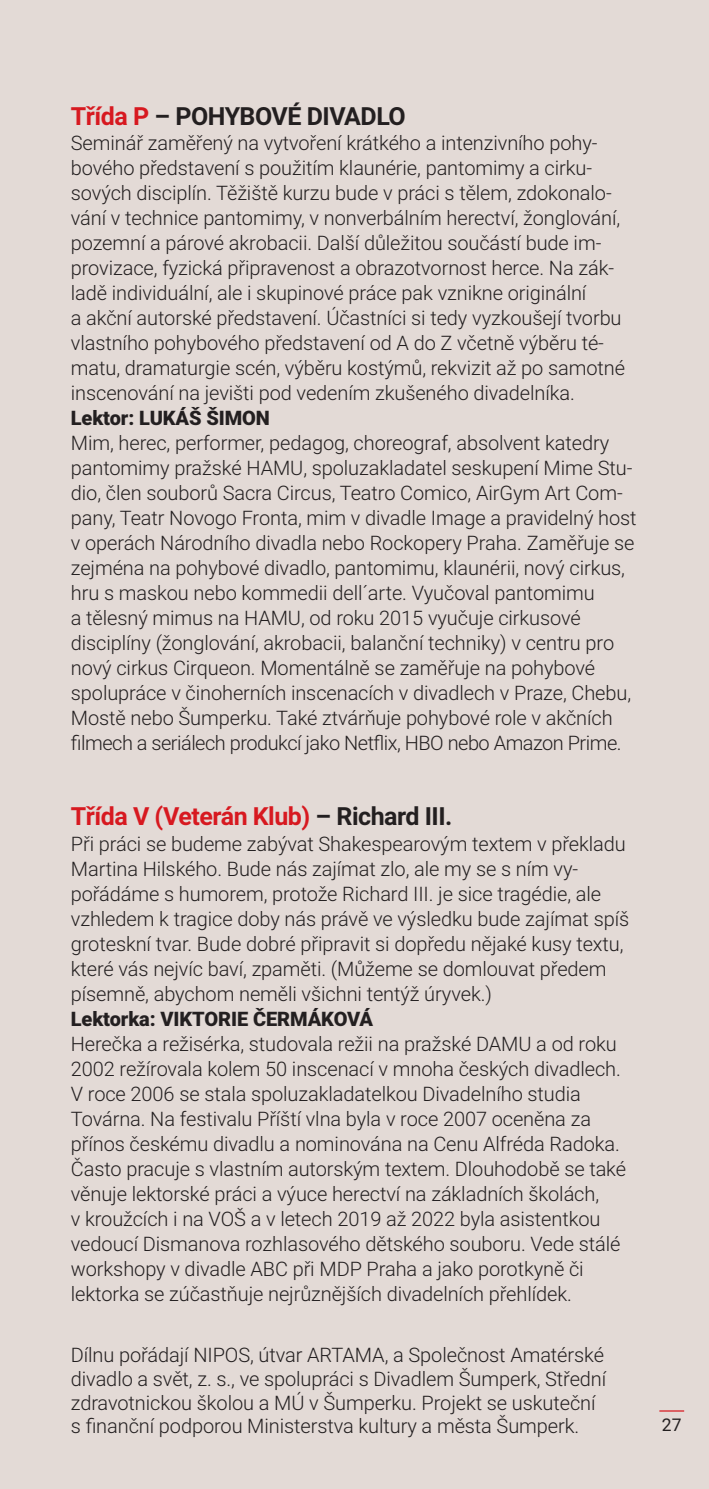
<style>
.page{position:relative;width:709px;height:1489px;background:#fff}
.page>*{position:absolute;margin:0;border:0;box-sizing:border-box;transform-origin:0 0}
.t1{font:700 25px "Roboto";letter-spacing:-.02em;color:#d71920}
.t2{font:700 25px "Roboto";letter-spacing:-.02em;color:#231f20}
.t3{font:300 20px/25px "Roboto";letter-spacing:-.005em;color:#231f20}
.t4{font:900 20px "Roboto";letter-spacing:-.005em;color:#231f20}
.t5{font:17.5px "Roboto";color:#231f20}
.s1{color:#d71920}
.s2{color:#231f20}
</style>
<div class="page">
<div style="left:0;top:0;width:709px;height:1488px;background:#e3dad6"></div>
<svg style="left:659px;top:1410px;width:25px;height:1px"></svg>
<p class="t2" style="left:71px;top:106px;width:336px"><span class="s1">Třída P</span> – POHYBOVÉ DIVADLO</p>
<p class="t3" style="left:71px;top:132px;width:555px">Seminář zaměřený na vytvoření krátkého a intenzivního pohy&shy;bového představení s použitím klaunérie, pantomimy a cirku&shy;sových disciplín. Těžiště kurzu bude v práci s tělem, zdokonalo&shy;vání v technice pantomimy, v nonverbálním herectví, žonglování, pozemní a párové akrobacii. Další důležitou součástí bude im&shy;provizace, fyzická připravenost a obrazotvornost herce. Na zák&shy;ladě individuální, ale i skupinové práce pak vznikne originální<br>a akční autorské představení. Účastníci si tedy vyzkoušejí tvorbu vlastního pohybového představení od A do Z včetně výběru té&shy;matu, dramaturgie scén, výběru kostýmů, rekvizit až po samotné inscenování na jevišti pod vedením zkušeného divadelníka.</p>
<p class="t4" style="left:71px;top:410px;width:200px">Lektor: LUKÁŠ ŠIMON</p>
<p class="t3" style="left:71px;top:432px;width:567px">Mim, herec, performer, pedagog, choreograf, absolvent katedry pantomimy pražské HAMU, spoluzakladatel seskupení Mime Stu&shy;dio, člen souborů Sacra Circus, Teatro Comico, AirGym Art Com&shy;pany, Teatr Novogo Fronta, mim v divadle Image a pravidelný host v operách Národního divadla nebo Rockopery Praha. Zaměřuje se zejména na pohybové divadlo, pantomimu, klaunérii, nový cirkus, hru s maskou nebo kommedii dell´arte. Vyučoval pantomimu<br>a tělesný mimus na HAMU, od roku 2015 vyučuje cirkusové disciplíny (žonglování, akrobacii, balanční techniky) v centru pro nový cirkus Cirqueon. Momentálně se zaměřuje na pohybové spolupráce v činoherních inscenacích v divadlech v Praze, Chebu, Mostě nebo Šumperku. Také ztvárňuje pohybové role v akčních filmech a seriálech produkcí jako Netflix, HBO nebo Amazon Prime.</p>
<p class="t1" style="left:71px;top:806px;width:383px">Třída V (Veterán Klub) <span class="s2">– Richard III.</span></p>
<p class="t3" style="left:71px;top:832px;width:560px">Při práci se budeme zabývat Shakespearovým textem v překladu Martina Hilského. Bude nás zajímat zlo, ale my se s ním vy&shy;pořádáme s humorem, protože Richard III. je sice tragédie, ale vzhledem k tragice doby nás právě ve výsledku bude zajímat spíš groteskní tvar. Bude dobré připravit si dopředu nějaké kusy textu, které vás nejvíc baví, zpaměti. (Můžeme se domlouvat předem písemně, abychom neměli všichni tentýž úryvek.)</p>
<p class="t4" style="left:71px;top:1010px;width:304px">Lektorka: VIKTORIE ČERMÁKOVÁ</p>
<p class="t3" style="left:71px;top:1032px;width:557px">Herečka a režisérka, studovala režii na pražské DAMU a od roku 2002 režírovala kolem 50 inscenací v mnoha českých divadlech.<br>V roce 2006 se stala spoluzakladatelkou Divadelního studia Továrna. Na festivalu Příští vlna byla v roce 2007 oceněna za přínos českému divadlu a nominována na Cenu Alfréda Radoka.<br>Často pracuje s vlastním autorským textem. Dlouhodobě se také věnuje lektorské práci a výuce herectví na základních školách,<br>v kroužcích i na VOŠ a v letech 2019 až 2022 byla asistentkou vedoucí Dismanova rozhlasového dětského souboru. Vede stálé workshopy v divadle ABC při MDP Praha a jako porotkyně či lektorka se zúčastňuje nejrůznějších divadelních přehlídek.</p>
<p class="t3" style="left:71px;top:1344px;width:537px;line-height:23.8px">Dílnu pořádají NIPOS, útvar ARTAMA, a Společnost Amatérské divadlo a svět, z. s., ve spolupráci s Divadlem Šumperk, Střední zdravotnickou školou a MÚ v Šumperku. Projekt se uskuteční s finanční podporou Ministerstva kultury a města Šumperk.</p>
<p class="t5" style="left:662px;top:1414px;width:21px">27</p>
</div>
